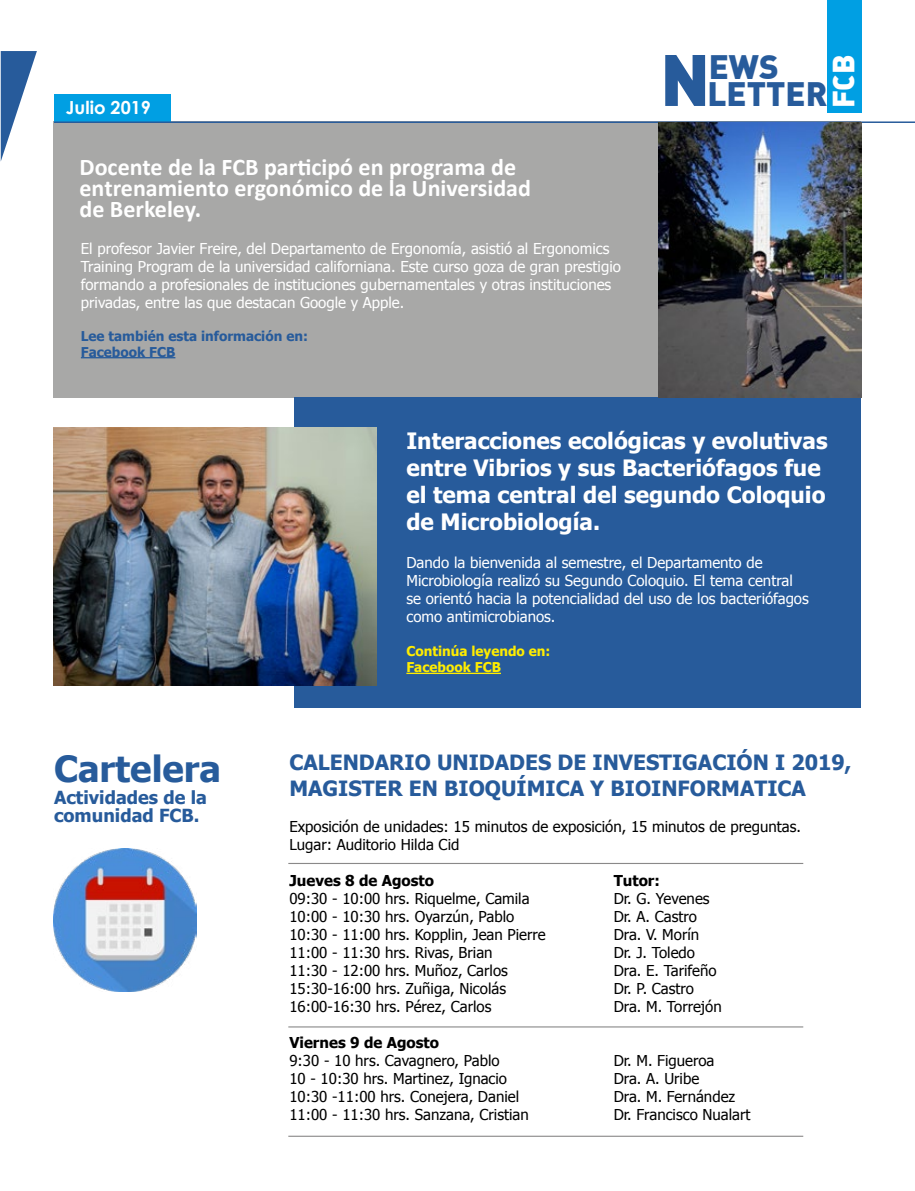
<style>
.page{position:relative;width:915px;height:1191px;background:#fff}
.page>*{position:absolute;margin:0;border:0;box-sizing:border-box;transform-origin:0 0}
.t1{font:700 36px "Tahoma";color:#275b9b}
.t2{font:900 33.15px "DIN Alternate";color:#275b9b}
.t3{font:900 30px "DIN Alternate";color:#fff}
.t4{font:700 24px/21px "Calibri";color:#fff}
.t5{font:700 22.5px/27px "Tahoma";color:#fff}
.t6{font:700 21px/25.2px "Tahoma";color:#275b9b}
.t7{font:700 18px/18px "Tahoma";color:#275b9b}
.t8{font:700 18px "Century Gothic";color:#fff}
.t9{font:15px/18px "Tahoma";color:#000}
.t10{font:15px/18px "Tahoma";color:#fff}
.t11{font:700 15px "Tahoma";color:#000}
.t12{font:700 13.5px/16.2px "Tahoma";color:#275b9b}
.t13{font:700 13.5px/16.2px "Tahoma";color:#ffed00}
.s1{font-size:71.55px}
</style>
<div class="page">
<div style="left:54px;top:121px;width:806px;height:277px;background:#a8a8a7"></div>
<div style="left:294px;top:398px;width:566px;height:310px;background:#275b9b"></div>
<div style="left:54px;top:94px;width:116px;height:28px;background:#009fe3"></div>
<div style="left:827px;top:0;width:34px;height:113px;background:#009fe3"></div>
<hr style="left:406px;top:672px;width:95px;height:2px;background:#ffed00">
<svg style="left:1px;top:51px;width:36px;height:110px"></svg>
<hr style="left:54px;top:121px;width:860px;height:2px;background:#275b9b">
<hr style="left:81px;top:357px;width:94px;height:1px;background:#275b9b">
<img style="left:54px;top:848px;width:142px;height:143px">
<img style="left:658px;top:123px;width:202px;height:275px">
<img style="left:54px;top:427px;width:322px;height:259px">
<hr style="left:288px;top:863px;width:515px;height:1px;background:#8a8989">
<hr style="left:288px;top:1026px;width:515px;height:1px;background:#8a8989">
<hr style="left:288px;top:1135px;width:515px;height:1px;background:#8a8989">
<p class="t8" style="left:66px;top:94px;width:86px">Julio 2019</p>
<h3 class="t4" style="left:80px;top:156px;width:453px">Docente de la FCB participó en programa de entrenamiento ergonómico de la Universidad de Berkeley.</h3>
<p class="t10" style="left:81px;top:240px;width:541px">El profesor Javier Freire, del Departamento de Ergonomía, asistió al Ergonomics Training Program de la universidad californiana. Este curso goza de gran prestigio formando a profesionales de instituciones gubernamentales y otras instituciones privadas, entre las que destacan Google y Apple.</p>
<p class="t12" style="left:81px;top:328px;width:228px">Lee también esta información en:<br>Facebook FCB</p>
<h2 class="t2" style="left:660px;top:45px;width:120px"><span class="s1">N</span>EWS</h2>
<h3 class="t3" style="left:823px;top:108px;width:55px;rotate:-90deg">FCB</h3>
<h2 class="t2" style="left:707px;top:72px;width:121px">LETTER</h2>
<h3 class="t5" style="left:406px;top:428px;width:422px">Interacciones ecológicas y evolutivas entre Vibrios y sus Bacteriófagos fue el tema central del segundo Coloquio de Microbiología.</h3>
<h1 class="t1" style="left:54px;top:743px;width:169px">Cartelera</h1>
<p class="t7" style="left:54px;top:789px;width:154px">Actividades de la comunidad FCB.</p>
<p class="t10" style="left:406px;top:554px;width:404px">Dando la bienvenida al semestre, el Departamento de Microbiología realizó su Segundo Coloquio. El tema central se orientó hacia la potencialidad del uso de los bacteriófagos como antimicrobianos.</p>
<p class="t13" style="left:406px;top:644px;width:145px">Continúa leyendo en:<br>Facebook FCB</p>
<h3 class="t6" style="left:289px;top:751px;width:563px">CALENDARIO UNIDADES DE INVESTIGACIÓN I 2019,<br>MAGISTER EN BIOQUÍMICA Y BIOINFORMATICA</h3>
<p class="t9" style="left:289px;top:818px;width:513px">Exposición de unidades: 15 minutos de exposición, 15 minutos de preguntas.<br>Lugar: Auditorio Hilda Cid</p>
<p class="t11" style="left:289px;top:869px;width:146px">Jueves 8 de Agosto</p>
<p class="t11" style="left:613px;top:869px;width:48px">Tutor:</p>
<p class="t9" style="left:289px;top:890px;width:241px">09:30 - 10:00 hrs. Riquelme, Camila</p>
<p class="t9" style="left:613px;top:890px;width:97px">Dr. G. Yevenes</p>
<p class="t9" style="left:289px;top:908px;width:226px">10:00 - 10:30 hrs. Oyarzún, Pablo</p>
<p class="t9" style="left:613px;top:908px;width:85px">Dr. A. Castro</p>
<p class="t9" style="left:289px;top:926px;width:258px">10:30 - 11:00 hrs. Kopplin, Jean Pierre</p>
<p class="t9" style="left:613px;top:926px;width:87px">Dra. V. Morín</p>
<p class="t9" style="left:289px;top:944px;width:205px">11:00 - 11:30 hrs. Rivas, Brian</p>
<p class="t9" style="left:613px;top:944px;width:83px">Dr. J. Toledo</p>
<p class="t9" style="left:289px;top:962px;width:220px">11:30 - 12:00 hrs. Muñoz, Carlos</p>
<p class="t9" style="left:613px;top:962px;width:104px">Dra. E. Tarifeño</p>
<p class="t9" style="left:289px;top:980px;width:218px">15:30-16:00 hrs. Zuñiga, Nicolás</p>
<p class="t9" style="left:613px;top:980px;width:82px">Dr. P. Castro</p>
<p class="t9" style="left:289px;top:998px;width:203px">16:00-16:30 hrs. Pérez, Carlos</p>
<p class="t9" style="left:613px;top:998px;width:109px">Dra. M. Torrejón</p>
<p class="t11" style="left:289px;top:1031px;width:151px">Viernes 9 de Agosto</p>
<p class="t9" style="left:289px;top:1052px;width:212px">9:30 - 10 hrs. Cavagnero, Pablo</p>
<p class="t9" style="left:613px;top:1052px;width:102px">Dr. M. Figueroa</p>
<p class="t9" style="left:289px;top:1070px;width:219px">10 - 10:30 hrs. Martinez, Ignacio</p>
<p class="t9" style="left:613px;top:1070px;width:87px">Dra. A. Uribe</p>
<p class="t9" style="left:289px;top:1088px;width:231px">10:30 -11:00 hrs. Conejera, Daniel</p>
<p class="t9" style="left:613px;top:1088px;width:123px">Dra. M. Fernández</p>
<p class="t9" style="left:289px;top:1106px;width:241px">11:00 - 11:30 hrs. Sanzana, Cristian</p>
<p class="t9" style="left:613px;top:1106px;width:138px">Dr. Francisco Nualart</p>
</div>
